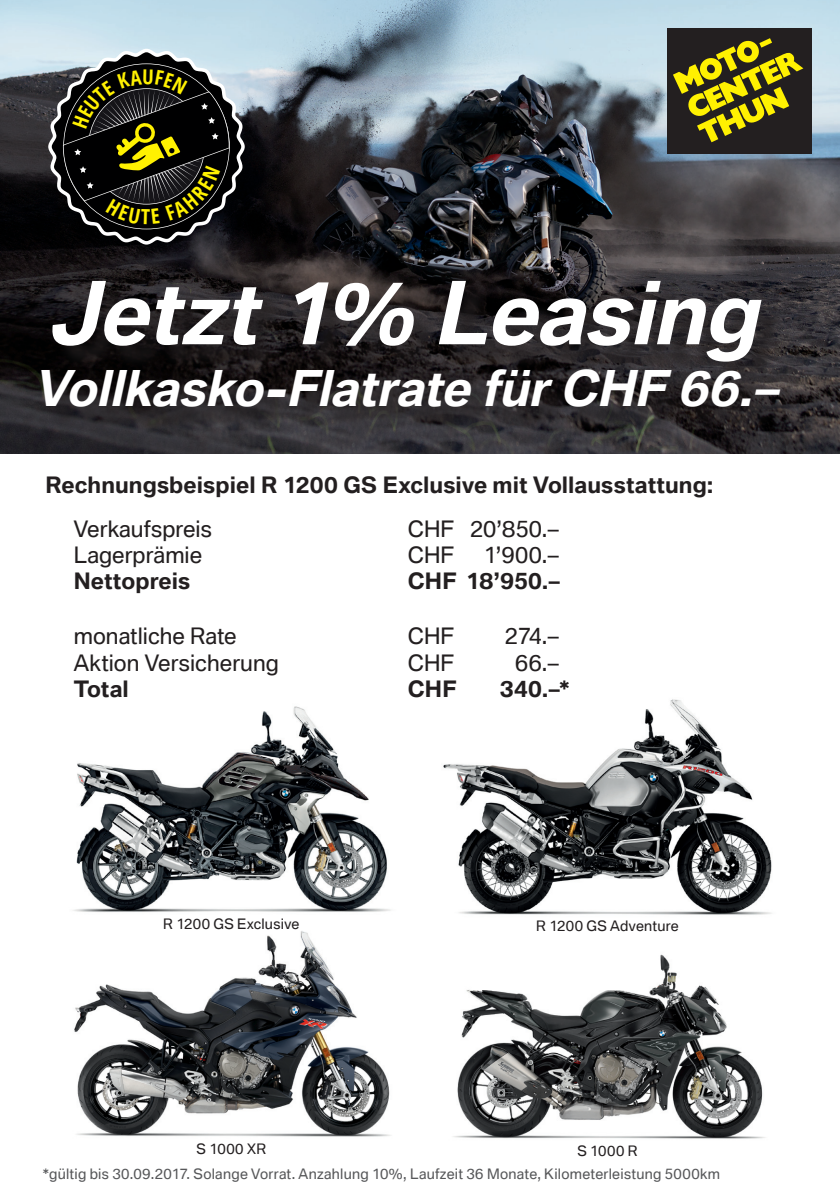
<style>
.page{position:relative;width:840px;height:1191px;background:#fff}
.page>*{position:absolute;margin:0;border:0;box-sizing:border-box;transform-origin:0 0}
.t1{font:italic 700 84px "BMW Group";color:#fff}
.t2{font:italic 700 48px "BMW Group";color:#fff}
.t3{font:22px "BMW Group";letter-spacing:.005em;color:#231f20}
.t4{font:700 22px "BMW Group";letter-spacing:.005em;color:#231f20}
.t5{font:14px "BMW Group";letter-spacing:.02em;color:#57585a}
.t6{font:14px "BMW Group";letter-spacing:.02em;color:#231f20}
</style>
<div class="page">
<img style="left:0;top:0;width:839px;height:454px">
<img style="left:453px;top:954px;width:312px;height:185px">
<img style="left:74px;top:931px;width:317px;height:206px">
<img style="left:443px;top:699px;width:329px;height:216px">
<img style="left:73px;top:706px;width:318px;height:206px">
<div style="left:44px;top:284px;width:758px;height:148px;background:#231f20;opacity:.75"></div>
<div style="left:667px;top:28px;width:144px;height:125px;background:#231f20"></div>
<svg style="left:673px;top:38px;width:129px;height:104px"></svg>
<svg style="left:48px;top:49px;width:196px;height:196px"></svg>
<h1 class="t1" style="left:47px;top:264px;width:737px">Jetzt1% Leasing</h1>
<h2 class="t2" style="left:34px;top:360px;width:758px">Vollkasko-Flatrate fürCHF 66.–</h2>
<p class="t4" style="left:45px;top:472px;width:669px">Rechnungsbeispiel R 1200 GS Exclusive mit Vollausstattung:</p>
<p class="t3" style="left:74px;top:515px;width:140px">Verkaufspreis</p>
<p class="t3" style="left:407px;top:515px;width:152px">CHF 20’850.–</p>
<p class="t3" style="left:74px;top:542px;width:130px">Lagerprämie</p>
<p class="t3" style="left:407px;top:542px;width:48px">CHF</p>
<p class="t3" style="left:483px;top:542px;width:76px">1’900.–</p>
<p class="t4" style="left:74px;top:568px;width:118px">Nettopreis</p>
<p class="t4" style="left:407px;top:568px;width:154px">CHF 18’950.–</p>
<p class="t3" style="left:74px;top:623px;width:164px">monatliche Rate</p>
<p class="t3" style="left:407px;top:623px;width:48px">CHF</p>
<p class="t3" style="left:504px;top:623px;width:55px">274.–</p>
<p class="t3" style="left:74px;top:649px;width:206px">Aktion Versicherung</p>
<p class="t3" style="left:407px;top:649px;width:48px">CHF</p>
<p class="t3" style="left:515px;top:649px;width:45px">66.–</p>
<p class="t4" style="left:74px;top:676px;width:56px">Total</p>
<p class="t4" style="left:407px;top:676px;width:50px">CHF</p>
<p class="t4" style="left:499px;top:676px;width:72px">340.–*</p>
<p class="t6" style="left:163px;top:915px;width:137px">R 1200 GS Exclusive</p>
<p class="t6" style="left:536px;top:917px;width:144px">R 1200 GS Adventure</p>
<p class="t6" style="left:196px;top:1140px;width:71px">S 1000 XR</p>
<p class="t6" style="left:577px;top:1142px;width:62px">S 1000 R</p>
<p class="t5" style="left:42px;top:1165px;width:679px">*gültig bis 30.09.2017. Solange Vorrat. Anzahlung 10%, Laufzeit 36 Monate, Kilometerleistung 5000km</p>
</div>
